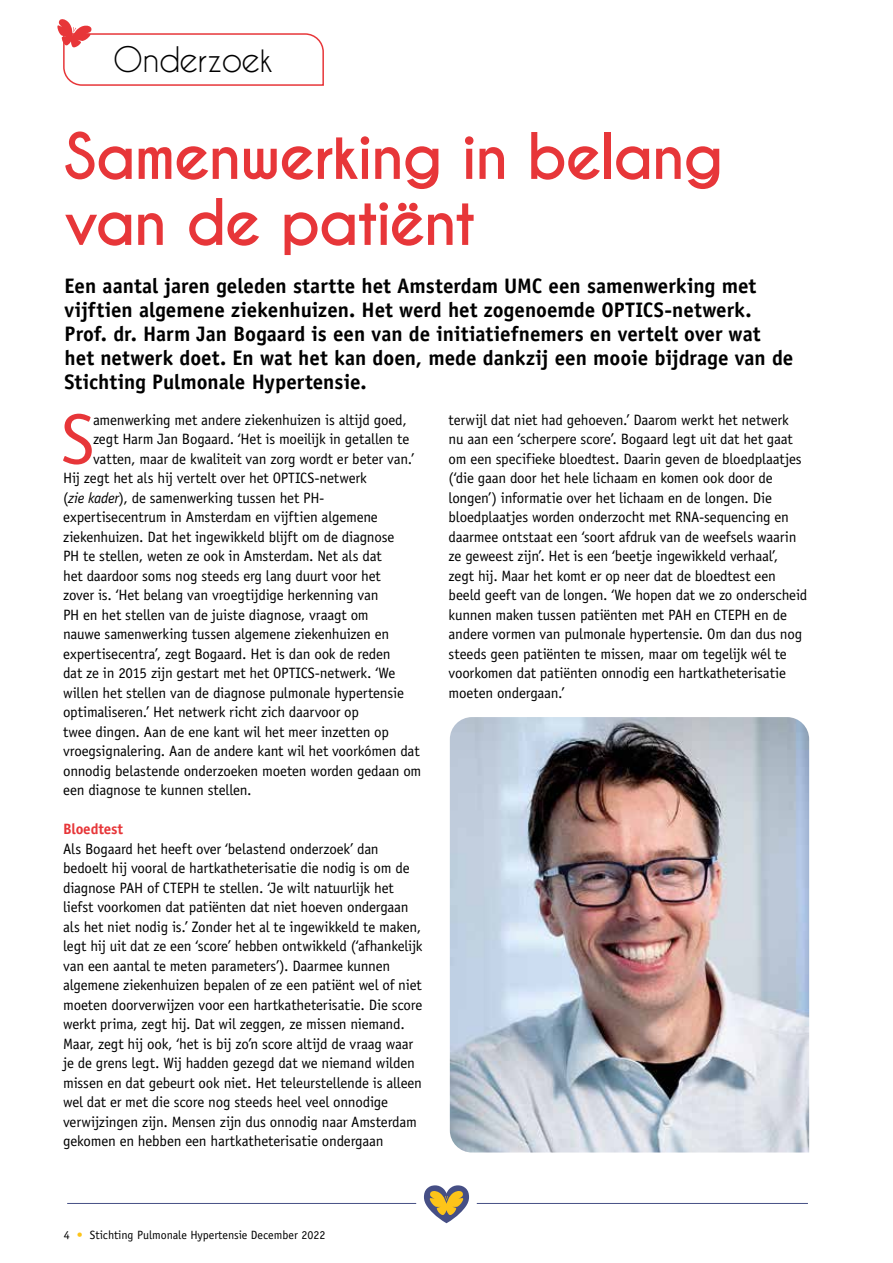
<style>
.page{position:relative;width:893px;height:1263px;background:#fff}
.page>*{position:absolute;margin:0;border:0;box-sizing:border-box;transform-origin:0 0}
.t1{font:71.4px "Officina Sans Std";color:#e73639}
.t2{font:700 60px/66px "Caviar Dreams";letter-spacing:-.04em;color:#e73639}
.t3{font:33px "Caviar Dreams";letter-spacing:-.03em;color:#000}
.t4{font:700 21px/24px "Officina Sans Std";color:#000}
.t5{font:15px/19.5px "Officina Sans Std";letter-spacing:-.015em;color:#000}
.t6{font:700 15px "Officina Sans Std";letter-spacing:-.01em;color:#e73639}
.t7{font:12px "Officina Sans Std";color:#000}
.s1{font-style:italic}
.s2{color:#fdc419}
</style>
<div class="page">
<svg style="left:424px;top:1185px;width:45px;height:38px"></svg>
<hr style="left:477px;top:1203px;width:331px;height:1px;background:#464f85">
<hr style="left:67px;top:1203px;width:349px;height:1px;background:#464f85">
<svg style="left:57px;top:19px;width:267px;height:67px"></svg>
<img style="left:450px;top:717px;width:359px;height:435px">
<h3 class="t3" style="left:113px;top:40px;width:161px">Onderzoek</h3>
<h2 class="t2" style="left:64px;top:125px;width:661px">Samenwerking in belang van de patiënt</h2>
<p class="t4" style="left:65px;top:273px;width:730px">Een aantal jaren geleden startte het Amsterdam UMC een samenwerking met vijftien algemene ziekenhuizen. Het werd het zogenoemde OPTICS-netwerk.<br>Prof. dr. Harm Jan Bogaard is een van de initiatiefnemers en vertelt over wat het netwerk doet. En wat het kan doen, mede dankzij een mooie bijdrage van de Stichting Pulmonale Hypertensie.</p>
<h1 class="t1" style="left:61px;top:398px;width:35px">S</h1>
<p class="t5" style="left:93px;top:410px;width:315px">amenwerking met andere ziekenhuizen is altijd goed,</p>
<p class="t5" style="left:449px;top:410px;width:360px">terwijl dat niet had gehoeven.’ Daarom werkt het netwerk nu aan een ‘scherpere score’. Bogaard legt uit dat het gaat om een specifieke bloedtest. Daarin geven de bloedplaatjes (‘die gaan door het hele lichaam en komen ook door de longen’) informatie over het lichaam en de longen. Die bloedplaatjes worden onderzocht met RNA-sequencing en daarmee ontstaat een ‘soort afdruk van de weefsels waarin ze geweest zijn’. Het is een ‘beetje ingewikkeld verhaal’, zegt hij. Maar het komt er op neer dat de bloedtest een beeld geeft van de longen. ‘We hopen dat we zo onderscheid kunnen maken tussen patiënten met PAH en CTEPH en de andere vormen van pulmonale hypertensie. Om dan dus nog steeds geen patiënten te missen, maar om tegelijk wél te voorkomen dat patiënten onnodig een hartkatheterisatie moeten ondergaan.’</p>
<p class="t5" style="left:93px;top:429px;width:318px">zegt Harm Jan Bogaard. ‘Het is moeilijk in getallen te</p>
<p class="t5" style="left:93px;top:449px;width:323px">vatten, maar de kwaliteit van zorg wordt er beter van.’</p>
<p class="t5" style="left:63px;top:468px;width:305px">Hij zegt het als hij vertelt over het OPTICS-netwerk</p>
<p class="t5" style="left:63px;top:488px;width:263px">(<span class="s1">zie kader</span>), de samenwerking tussen het PH-</p>
<p class="t5" style="left:63px;top:507px;width:316px">expertisecentrum in Amsterdam en vijftien algemene</p>
<p class="t5" style="left:63px;top:527px;width:333px">ziekenhuizen. Dat het ingewikkeld blijft om de diagnose</p>
<p class="t5" style="left:63px;top:546px;width:320px">PH te stellen, weten ze ook in Amsterdam. Net als dat</p>
<p class="t5" style="left:63px;top:566px;width:319px">het daardoor soms nog steeds erg lang duurt voor het</p>
<p class="t5" style="left:63px;top:585px;width:317px">zover is. ‘Het belang van vroegtijdige herkenning van</p>
<p class="t5" style="left:63px;top:605px;width:307px">PH en het stellen van de juiste diagnose, vraagt om</p>
<p class="t5" style="left:63px;top:624px;width:328px">nauwe samenwerking tussen algemene ziekenhuizen en</p>
<p class="t5" style="left:63px;top:644px;width:329px">expertisecentra’, zegt Bogaard. Het is dan ook de reden</p>
<p class="t5" style="left:63px;top:663px;width:334px">dat ze in 2015 zijn gestart met het OPTICS-netwerk. ‘We</p>
<p class="t5" style="left:63px;top:683px;width:342px">willen het stellen van de diagnose pulmonale hypertensie</p>
<p class="t5" style="left:63px;top:702px;width:297px">optimaliseren.’ Het netwerk richt zich daarvoor op</p>
<p class="t5" style="left:63px;top:722px;width:327px">twee dingen. Aan de ene kant wil het meer inzetten op</p>
<p class="t5" style="left:63px;top:741px;width:358px">vroegsignalering. Aan de andere kant wil het voorkómen dat</p>
<p class="t5" style="left:63px;top:761px;width:360px">onnodig belastende onderzoeken moeten worden gedaan om</p>
<p class="t5" style="left:63px;top:780px;width:190px">een diagnose te kunnen stellen.</p>
<p class="t6" style="left:63px;top:820px;width:61px">Bloedtest</p>
<p class="t5" style="left:63px;top:839px;width:361px">Als Bogaard het heeft over ‘belastend onderzoek’ dan bedoelt hij vooral de hartkatheterisatie die nodig is om de diagnose PAH of CTEPH te stellen. ‘Je wilt natuurlijk het liefst voorkomen dat patiënten dat niet hoeven ondergaan als het niet nodig is.’ Zonder het al te ingewikkeld te maken, legt hij uit dat ze een ‘score’ hebben ontwikkeld (‘afhankelijk van een aantal te meten parameters’). Daarmee kunnen algemene ziekenhuizen bepalen of ze een patiënt wel of niet moeten doorverwijzen voor een hartkatheterisatie. Die score werkt prima, zegt hij. Dat wil zeggen, ze missen niemand.<br>Maar, zegt hij ook, ‘het is bij zo’n score altijd de vraag waar je de grens legt. Wij hadden gezegd dat we niemand wilden missen en dat gebeurt ook niet. Het teleurstellende is alleen wel dat er met die score nog steeds heel veel onnodige verwijzingen zijn. Mensen zijn dus onnodig naar Amsterdam gekomen en hebben een hartkatheterisatie ondergaan</p>
<p class="t7" style="left:64px;top:1228px;width:263px">4 <span class="s2">•</span> Stichting Pulmonale Hypertensie December 2022</p>
</div>
